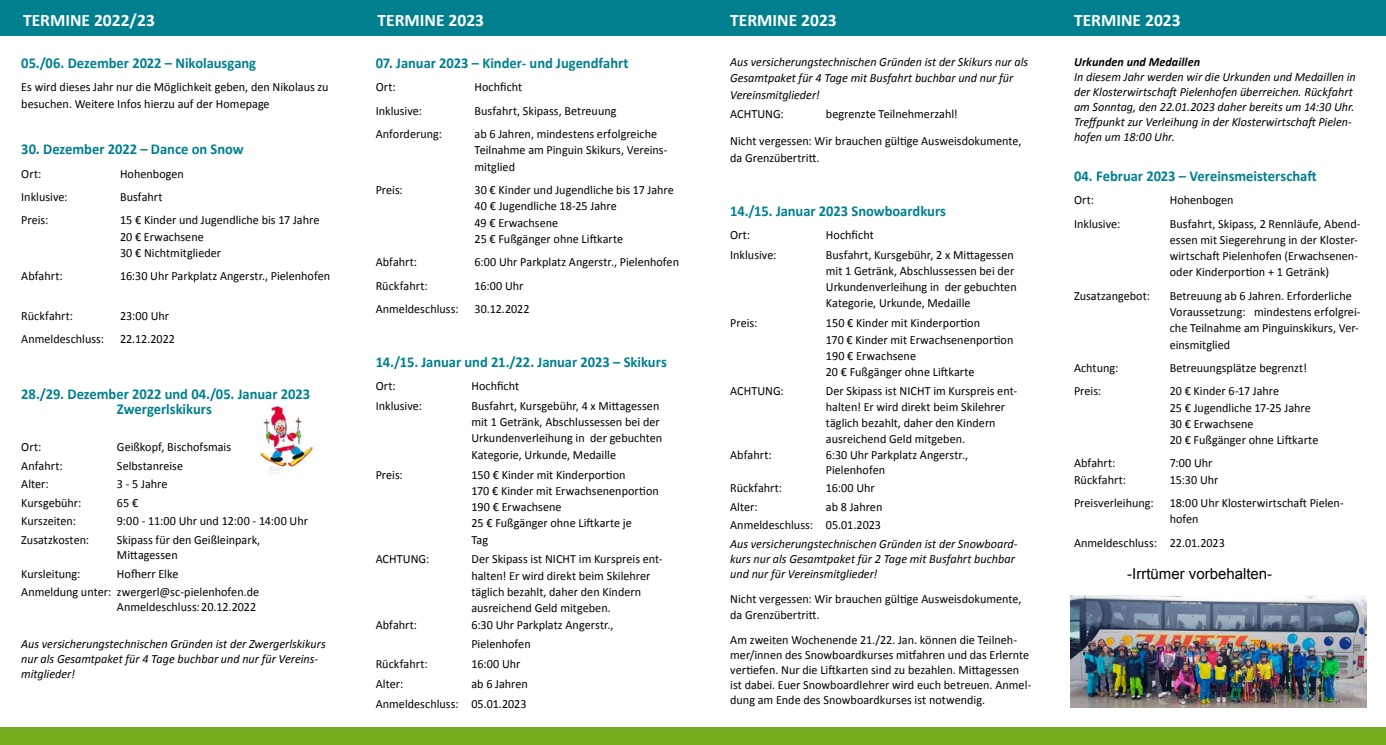
<style>
.page{position:relative;width:1386px;height:745px;background:#fff}
.page>*{position:absolute;margin:0;border:0;box-sizing:border-box;transform-origin:0 0}
.t1{font:700 17.5px "Calibri";color:#fff}
.t2{font:700 15px/15px "Calibri";letter-spacing:-.005em;color:#00808e;text-align:center}
.t3{font:15px "Arial";color:#000}
.t4{font:12.5px/16.2px "Calibri";color:#000}
.t5{font:italic 12.5px/15px "Calibri";color:#000}
.t6{font:italic 700 12.5px "Calibri";letter-spacing:.005em;color:#000}
</style>
<div class="page">
<div style="left:0;top:0;width:1385px;height:35px;background:#00808e"></div>
<div style="left:0;top:726px;width:1385px;height:18px;background:#76ad1e"></div>
<img style="left:1070px;top:595px;width:296px;height:111px">
<img style="left:259px;top:405px;width:54px;height:69px">
<h1 class="t1" style="left:23px;top:9px;width:133px">TERMINE 2022/23</h1>
<h1 class="t1" style="left:377px;top:9px;width:108px">TERMINE 2023</h1>
<h1 class="t1" style="left:730px;top:9px;width:108px">TERMINE 2023</h1>
<p class="t2" style="left:21px;top:55px;width:236px">05./06. Dezember 2022 – Nikolausgang</p>
<p class="t4" style="left:21px;top:79px;width:309px">Es wird dieses Jahr nur die Möglichkeit geben, den Nikolaus zu besuchen. Weitere Infos hierzu auf der Homepage</p>
<p class="t2" style="left:21px;top:142px;width:224px">30. Dezember 2022 – Dance on Snow</p>
<p class="t4" style="left:21px;top:165px;width:21px">Ort:</p>
<p class="t4" style="left:120px;top:165px;width:65px">Hohenbogen</p>
<p class="t4" style="left:21px;top:189px;width:48px">Inklusive:</p>
<p class="t4" style="left:120px;top:189px;width:44px">Busfahrt</p>
<p class="t4" style="left:21px;top:212px;width:29px">Preis:</p>
<p class="t4" style="left:120px;top:212px;width:201px">15 € Kinder und Jugendliche bis 17 Jahre<br>20 € Erwachsene<br>30 € Nichtmitglieder</p>
<p class="t4" style="left:21px;top:268px;width:43px">Abfahrt:</p>
<p class="t4" style="left:120px;top:268px;width:212px">16:30 Uhr Parkplatz Angerstr., Pielenhofen</p>
<p class="t4" style="left:21px;top:307px;width:53px">Rückfahrt:</p>
<p class="t4" style="left:120px;top:307px;width:51px">23:00 Uhr</p>
<p class="t4" style="left:21px;top:331px;width:84px">Anmeldeschluss:</p>
<p class="t4" style="left:120px;top:331px;width:56px">22.12.2022</p>
<p class="t5" style="left:730px;top:53px;width:299px;line-height:16.2px">Aus versicherungstechnischen Gründen ist der Skikurs nur als<br>Gesamtpaket für 4 Tage mit Busfahrt buchbar und nur für<br>Vereinsmitglieder!</p>
<p class="t4" style="left:730px;top:106px;width:55px">ACHTUNG:</p>
<p class="t2" style="left:376px;top:55px;width:254px">07. Januar 2023 – Kinder- und Jugendfahrt</p>
<p class="t4" style="left:376px;top:79px;width:21px">Ort:</p>
<p class="t4" style="left:474px;top:79px;width:49px">Hochficht</p>
<p class="t4" style="left:376px;top:102px;width:48px">Inklusive:</p>
<p class="t4" style="left:474px;top:102px;width:143px">Busfahrt, Skipass, Betreuung</p>
<p class="t4" style="left:376px;top:126px;width:68px">Anforderung:</p>
<p class="t4" style="left:474px;top:126px;width:194px">ab 6 Jahren, mindestens erfolgreiche<br>Teilnahme am Pinguin Skikurs, Vereins&shy;mitglied</p>
<p class="t4" style="left:376px;top:182px;width:29px">Preis:</p>
<p class="t4" style="left:474px;top:182px;width:201px">30 € Kinder und Jugendliche bis 17 Jahre<br>40 € Jugendliche 18-25 Jahre<br>49 € Erwachsene<br>25 € Fußgänger ohne Liftkarte</p>
<p class="t4" style="left:376px;top:254px;width:43px">Abfahrt:</p>
<p class="t4" style="left:474px;top:254px;width:206px">6:00 Uhr Parkplatz Angerstr., Pielenhofen</p>
<p class="t4" style="left:376px;top:277px;width:53px">Rückfahrt:</p>
<p class="t4" style="left:474px;top:277px;width:50px">16:00 Uhr</p>
<p class="t4" style="left:376px;top:300px;width:84px">Anmeldeschluss:</p>
<p class="t4" style="left:474px;top:300px;width:57px">30.12.2022</p>
<p class="t4" style="left:730px;top:101px;width:293px;line-height:26.9px;text-indent:96px">begrenzte Teilnehmerzahl!<br>Nicht vergessen: Wir brauchen gültige Ausweisdokumente,</p>
<p class="t4" style="left:730px;top:149px;width:91px">da Grenzübertritt.</p>
<p class="t2" style="left:730px;top:203px;width:217px">14./15. Januar 2023 Snowboardkurs</p>
<p class="t4" style="left:730px;top:226px;width:21px">Ort:</p>
<p class="t4" style="left:826px;top:226px;width:49px">Hochficht</p>
<p class="t4" style="left:730px;top:246px;width:48px">Inklusive:</p>
<p class="t4" style="left:826px;top:246px;width:192px">Busfahrt, Kursgebühr, 2 x Mittagessen mit 1 Getränk, Abschlussessen bei der Urkundenverleihung in der gebuchten Kategorie, Urkunde, Medaille</p>
<p class="t4" style="left:730px;top:315px;width:29px">Preis:</p>
<p class="t4" style="left:826px;top:315px;width:189px">150 € Kinder mit Kinderportion<br>170 € Kinder mit Erwachsenenportion<br>190 € Erwachsene<br>20 € Fußgänger ohne Liftkarte</p>
<p class="t4" style="left:730px;top:382px;width:55px">ACHTUNG:</p>
<p class="t4" style="left:826px;top:382px;width:193px">Der Skipass ist NICHT im Kurspreis ent&shy;halten! Er wird direkt beim Skilehrer täglich bezahlt, daher den Kindern ausreichend Geld mitgeben.</p>
<p class="t4" style="left:730px;top:446px;width:43px">Abfahrt:</p>
<p class="t4" style="left:826px;top:446px;width:144px;line-height:15px">6:30 Uhr Parkplatz Angerstr.,<br>Pielenhofen</p>
<p class="t4" style="left:730px;top:479px;width:53px">Rückfahrt:</p>
<p class="t4" style="left:826px;top:479px;width:50px">16:00 Uhr</p>
<p class="t4" style="left:730px;top:498px;width:29px">Alter:</p>
<p class="t2" style="left:376px;top:354px;width:292px">14./15. Januar und 21./22. Januar 2023 – Skikurs</p>
<p class="t4" style="left:376px;top:377px;width:21px">Ort:</p>
<p class="t4" style="left:471px;top:377px;width:49px">Hochficht</p>
<p class="t4" style="left:376px;top:397px;width:48px">Inklusive:</p>
<p class="t4" style="left:471px;top:397px;width:192px">Busfahrt, Kursgebühr, 4 x Mittagessen mit 1 Getränk, Abschlussessen bei der Urkundenverleihung in der gebuchten Kategorie, Urkunde, Medaille</p>
<p class="t4" style="left:376px;top:466px;width:29px">Preis:</p>
<p class="t4" style="left:471px;top:466px;width:189px">150 € Kinder mit Kinderportion<br>170 € Kinder mit Erwachsenenportion<br>190 € Erwachsene<br>25 € Fußgänger ohne Liftkarte je<br>Tag</p>
<p class="t4" style="left:376px;top:551px;width:55px">ACHTUNG:</p>
<p class="t4" style="left:471px;top:551px;width:193px">Der Skipass ist NICHT im Kurspreis ent&shy;halten! Er wird direkt beim Skilehrer täglich bezahlt, daher den Kindern ausreichend Geld mitgeben.</p>
<p class="t4" style="left:376px;top:616px;width:43px">Abfahrt:</p>
<p class="t4" style="left:471px;top:614px;width:144px;line-height:19.8px">6:30 Uhr Parkplatz Angerstr.,<br>Pielenhofen</p>
<p class="t4" style="left:376px;top:655px;width:53px">Rückfahrt:</p>
<p class="t4" style="left:471px;top:655px;width:50px">16:00 Uhr</p>
<p class="t4" style="left:376px;top:675px;width:29px">Alter:</p>
<p class="t2" style="left:21px;top:386px;width:290px">28./29. Dezember 2022 und 04./05. Januar 2023<br>Zwergerlskikurs</p>
<p class="t4" style="left:21px;top:438px;width:21px">Ort:</p>
<p class="t4" style="left:117px;top:438px;width:116px">Geißkopf, Bischofsmais</p>
<p class="t4" style="left:21px;top:457px;width:43px">Anfahrt:</p>
<p class="t4" style="left:117px;top:457px;width:68px">Selbstanreise</p>
<p class="t4" style="left:21px;top:476px;width:29px">Alter:</p>
<p class="t4" style="left:117px;top:476px;width:52px">3 - 5 Jahre</p>
<p class="t4" style="left:21px;top:494px;width:62px">Kursgebühr:</p>
<p class="t4" style="left:117px;top:494px;width:23px">65 €</p>
<p class="t4" style="left:21px;top:513px;width:56px">Kurszeiten:</p>
<p class="t4" style="left:117px;top:513px;width:192px">9:00 - 11:00 Uhr und 12:00 - 14:00 Uhr</p>
<p class="t4" style="left:21px;top:531px;width:69px">Zusatzkosten:</p>
<p class="t4" style="left:117px;top:532px;width:145px;line-height:15px">Skipass für den Geißleinpark,<br>Mittagessen</p>
<p class="t4" style="left:21px;top:565px;width:61px">Kursleitung:</p>
<p class="t4" style="left:730px;top:497px;width:154px;line-height:18.5px;text-align:right">ab 8 Jahren<br>Anmeldeschluss: 05.01.2023</p>
<p class="t5" style="left:730px;top:535px;width:289px">Aus versicherungstechnischen Gründen ist der Snowboard&shy;kurs nur als Gesamtpaket für 2 Tage mit Busfahrt buchbar und nur für Vereinsmitglieder!</p>
<p class="t4" style="left:730px;top:591px;width:293px;line-height:15px">Nicht vergessen: Wir brauchen gültige Ausweisdokumente, da Grenzübertritt.</p>
<p class="t4" style="left:730px;top:632px;width:303px;line-height:15px">Am zweiten Wochenende 21./22. Jan. können die Teilneh&shy;mer/innen des Snowboardkurses mitfahren und das Erlernte vertiefen. Nur die Liftkarten sind zu bezahlen. Mittagessen ist dabei. Euer Snowboardlehrer wird euch betreuen. Anmel&shy;dung am Ende des Snowboardkurses ist notwendig.</p>
<p class="t4" style="left:21px;top:564px;width:239px;line-height:18.5px;text-indent:96px">Hofherr Elke<br>Anmeldung unter: zwergerl@sc-pielenhofen.de</p>
<p class="t4" style="left:117px;top:598px;width:141px">Anmeldeschluss: 20.12.2022</p>
<p class="t5" style="left:21px;top:635px;width:306px">Aus versicherungstechnischen Gründen ist der Zwergerlskikurs nur als Gesamtpaket für 4 Tage buchbar und nur für Vereins&shy;mitglieder!</p>
<p class="t4" style="left:376px;top:673px;width:154px;line-height:19.8px;text-align:right">ab 6 Jahren<br>Anmeldeschluss: 05.01.2023</p>
<h1 class="t1" style="left:1074px;top:9px;width:108px">TERMINE 2023</h1>
<p class="t6" style="left:1074px;top:53px;width:127px">Urkunden und Medaillen</p>
<p class="t5" style="left:1074px;top:69px;width:283px">In diesem Jahr werden wir die Urkunden und Medaillen in der Klosterwirtschaft Pielenhofen überreichen. Rückfahrt am Sonntag, den 22.01.2023 daher bereits um 14:30 Uhr.<br>Treffpunkt zur Verleihung in der Klosterwirtschaft Pielen&shy;hofen um 18:00 Uhr.</p>
<p class="t2" style="left:1074px;top:168px;width:244px">04. Februar 2023 – Vereinsmeisterschaft</p>
<p class="t4" style="left:1074px;top:192px;width:21px">Ort:</p>
<p class="t4" style="left:1169px;top:192px;width:65px">Hohenbogen</p>
<p class="t4" style="left:1074px;top:215px;width:48px">Inklusive:</p>
<p class="t4" style="left:1169px;top:215px;width:192px">Busfahrt, Skipass, 2 Rennläufe, Abend&shy;essen mit Siegerehrung in der Kloster&shy;wirtschaft Pielenhofen (Erwachsenen&shy;oder Kinderportion + 1 Getränk)</p>
<p class="t4" style="left:1074px;top:287px;width:77px">Zusatzangebot:</p>
<p class="t4" style="left:1169px;top:287px;width:192px">Betreuung ab 6 Jahren. Erforderliche<br>Voraussetzung: mindestens erfolgrei&shy;che Teilnahme am Pinguinskikurs, Ver&shy;einsmitglied</p>
<p class="t4" style="left:1074px;top:359px;width:46px">Achtung:</p>
<p class="t4" style="left:1169px;top:359px;width:139px">Betreuungsplätze begrenzt!</p>
<p class="t4" style="left:1074px;top:383px;width:29px">Preis:</p>
<p class="t4" style="left:1169px;top:383px;width:150px">20 € Kinder 6-17 Jahre<br>25 € Jugendliche 17-25 Jahre<br>30 € Erwachsene<br>20 € Fußgänger ohne Liftkarte</p>
<p class="t4" style="left:1074px;top:455px;width:43px">Abfahrt:</p>
<p class="t4" style="left:1169px;top:455px;width:44px">7:00 Uhr</p>
<p class="t4" style="left:1074px;top:471px;width:53px">Rückfahrt:</p>
<p class="t4" style="left:1169px;top:471px;width:50px">15:30 Uhr</p>
<p class="t4" style="left:1074px;top:494px;width:81px">Preisverleihung:</p>
<p class="t4" style="left:1169px;top:494px;width:176px">18:00 Uhr Klosterwirtschaft Pielen&shy;hofen</p>
<p class="t4" style="left:1074px;top:534px;width:152px">Anmeldeschluss: 22.01.2023</p>
<p class="t3" style="left:1127px;top:563px;width:147px">-Irrtümer vorbehalten-</p>
</div>
